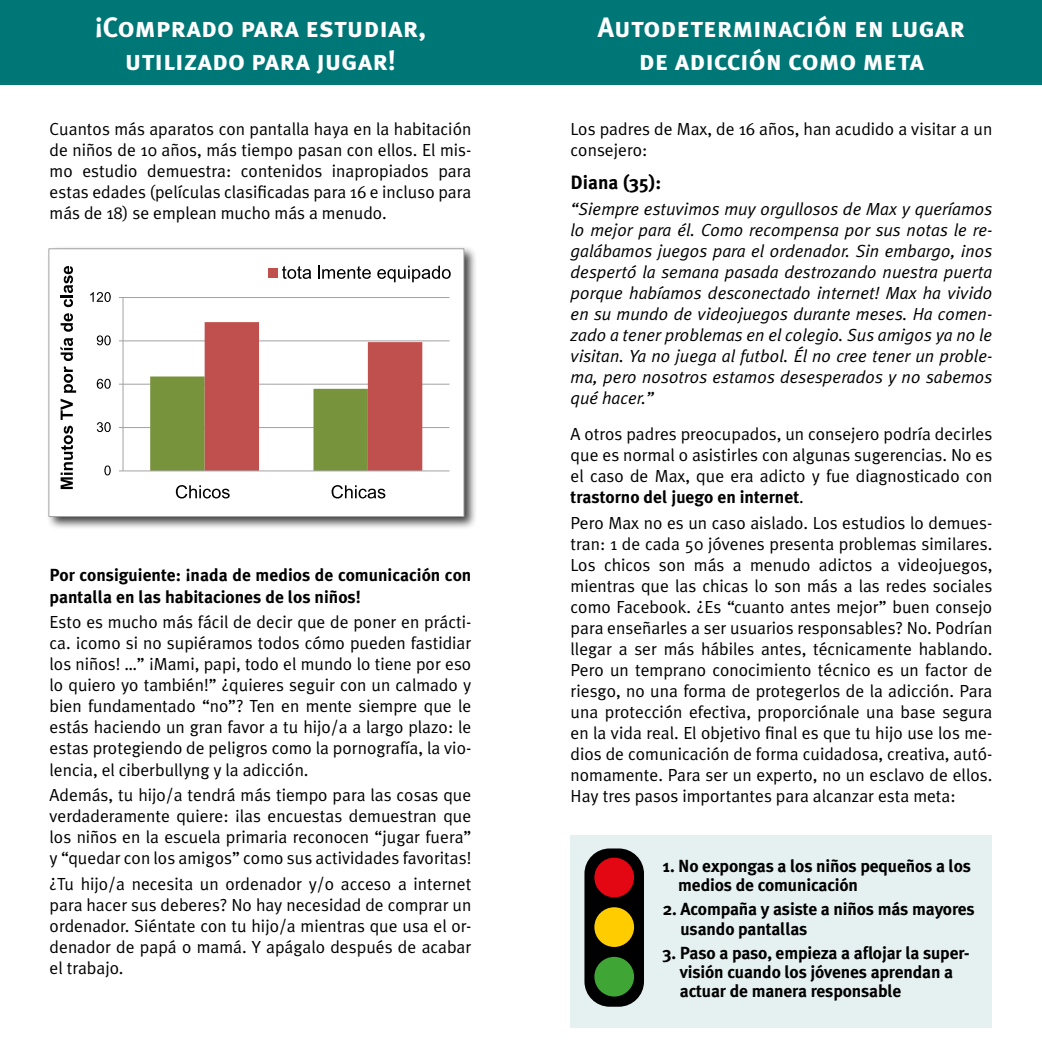
<style>
.page{position:relative;width:1042px;height:1042px;background:#fff}
.page>*{position:absolute;margin:0;border:0;box-sizing:border-box;transform-origin:0 0}
.t1{font:28px/33.6px "Meta Plus Bold Caps";color:#fff;text-align:center}
.t2{font:700 19.25px "Meta Plus";color:#000}
.t3{font:17.5px/21px "Meta Plus Normal";color:#000;text-align:justify}
.t4{font:italic 17.5px/21px "Meta Plus Normal";color:#000;text-align:justify}
.t5{font:700 17.5px/19.2px "Meta Plus";letter-spacing:-.01em;color:#000}
.s1{font-family:"Meta Plus";font-weight:700}
</style>
<div class="page">
<div style="left:0;top:0;width:521px;height:84px;background:#077"></div>
<div style="left:46px;top:246px;width:432px;height:284px;background:#000;opacity:.75"></div>
<div style="left:49px;top:249px;width:415px;height:267px;background:#fff"></div>
<hr style="left:123px;top:427px;width:326px;height:1px;background:#a2a2a2">
<hr style="left:123px;top:384px;width:326px;height:1px;background:#a2a2a2">
<hr style="left:123px;top:341px;width:326px;height:1px;background:#a2a2a2">
<hr style="left:123px;top:297px;width:326px;height:1px;background:#a2a2a2">
<svg style="left:150px;top:322px;width:272px;height:149px"></svg>
<hr style="left:123px;top:297px;width:1px;height:174px;background:#a2a2a2">
<hr style="left:123px;top:471px;width:326px;height:1px;background:#a2a2a2">
<svg style="left:104px;top:465px;width:7px;height:10px"></svg>
<svg style="left:97px;top:422px;width:14px;height:10px"></svg>
<svg style="left:97px;top:379px;width:14px;height:10px"></svg>
<svg style="left:97px;top:335px;width:14px;height:10px"></svg>
<svg style="left:90px;top:292px;width:21px;height:10px"></svg>
<svg style="left:176px;top:485px;width:54px;height:13px"></svg>
<svg style="left:331px;top:485px;width:54px;height:13px"></svg>
<div style="left:268px;top:268px;width:9px;height:9px;background:#c0504d"></div>
<svg style="left:282px;top:266px;width:29px;height:13px"></svg>
<svg style="left:318px;top:266px;width:53px;height:13px"></svg>
<svg style="left:377px;top:266px;width:74px;height:16px"></svg>
<div style="left:49px;top:249px;width:415px;height:268px;border:1px solid #a2a2a2"></div>
<svg style="left:61px;top:426px;width:12px;height:63px"></svg>
<svg style="left:61px;top:399px;width:12px;height:21px"></svg>
<svg style="left:60px;top:338px;width:16px;height:55px"></svg>
<svg style="left:61px;top:313px;width:12px;height:19px"></svg>
<svg style="left:61px;top:266px;width:12px;height:41px"></svg>
<div style="left:570px;top:835px;width:422px;height:192px;background:#e5f0f1"></div>
<div style="left:584px;top:848px;width:60px;height:158px;background:#000;border-radius:25px"></div>
<div style="left:594px;top:857px;width:40px;height:40px;background:#e30613;border-radius:50%"></div>
<div style="left:594px;top:907px;width:40px;height:40px;background:#fc0;border-radius:50%"></div>
<div style="left:594px;top:957px;width:40px;height:39px;background:#3fa535;border-radius:50%"></div>
<div style="left:521px;top:0;width:521px;height:84px;background:#077"></div>
<p class="t1" style="left:95px;top:10px;width:332px">¡Comprado para estudiar, utilizado para jugar!</p>
<p class="t3" style="left:50px;top:119px;width:423px">Cuantos más aparatos con pantalla haya en la habitación de niños de 10 años, más tiempo pasan con ellos. El mis&shy;mo estudio demuestra: contenidos inapropiados para estas edades (películas clasificadas para 16 e incluso para más de 18) se emplean mucho más a menudo.</p>
<p class="t5" style="left:50px;top:565px;width:423px;line-height:21px">Por consiguiente: ¡nada de medios de comunicación con pantalla en las habitaciones de los niños!</p>
<p class="t3" style="left:50px;top:612px;width:423px">Esto es mucho más fácil de decir que de poner en prácti&shy;ca. ¡como si no supiéramos todos cómo pueden fastidiar los niños! …” ¡Mami, papi, todo el mundo lo tiene por eso lo quiero yo también!” ¿quieres seguir con un calmado y bien fundamentado “no”? Ten en mente siempre que le estás haciendo un gran favor a tu hijo/a a largo plazo: le estas protegiendo de peligros como la pornografía, la vio&shy;lencia, el ciberbullyng y la adicción.</p>
<p class="t3" style="left:50px;top:784px;width:423px">Además, tu hijo/a tendrá más tiempo para las cosas que verdaderamente quiere: ¡las encuestas demuestran que los niños en la escuela primaria reconocen “jugar fuera” y “quedar con los amigos” como sus actividades favoritas!</p>
<p class="t3" style="left:50px;top:873px;width:423px">¿Tu hijo/a necesita un ordenador y/o acceso a internet para hacer sus deberes? No hay necesidad de comprar un ordenador. Siéntate con tu hijo/a mientras que usa el or&shy;denador de papá o mamá. Y apágalo después de acabar el trabajo.</p>
<p class="t1" style="left:598px;top:10px;width:369px">Autodeterminación en lugar de adicción como meta</p>
<p class="t3" style="left:570px;top:119px;width:423px">Los padres de Max, de 16 años, han acudido a visitar a un consejero:</p>
<p class="t2" style="left:570px;top:172px;width:92px">Diana (35):</p>
<p class="t4" style="left:570px;top:199px;width:423px">“Siempre estuvimos muy orgullosos de Max y queríamos lo mejor para él. Como recompensa por sus notas le re&shy;galábamos juegos para el ordenador. Sin embargo, ¡nos despertó la semana pasada destrozando nuestra puerta porque habíamos desconectado internet! Max ha vivido en su mundo de videojuegos durante meses. Ha comen&shy;zado a tener problemas en el colegio. Sus amigos ya no le visitan. Ya no juega al futbol. Él no cree tener un proble&shy;ma, pero nosotros estamos desesperados y no sabemos qué hacer.”</p>
<p class="t3" style="left:570px;top:423px;width:423px">A otros padres preocupados, un consejero podría decirles que es normal o asistirles con algunas sugerencias. No es el caso de Max, que era adicto y fue diagnosticado con <span class="s1">trastorno del juego en internet</span>.</p>
<p class="t3" style="left:570px;top:512px;width:423px">Pero Max no es un caso aislado. Los estudios lo demues&shy;tran: 1 de cada 50 jóvenes presenta problemas similares.<br>Los chicos son más a menudo adictos a videojuegos, mientras que las chicas lo son más a las redes sociales como Facebook. ¿Es “cuanto antes mejor” buen consejo para enseñarles a ser usuarios responsables? No. Podrían llegar a ser más hábiles antes, técnicamente hablando.<br>Pero un temprano conocimiento técnico es un factor de riesgo, no una forma de protegerlos de la adicción. Para una protección efectiva, proporciónale una base segura en la vida real. El objetivo final es que tu hijo use los me&shy;dios de comunicación de forma cuidadosa, creativa, autó&shy;nomamente. Para ser un experto, no un esclavo de ellos.<br>Hay tres pasos importantes para alcanzar esta meta:</p>
<p class="t5" style="left:678px;top:856px;width:294px;text-indent:-15px">1. No expongas a los niños pequeños a los medios de comunicación</p>
<p class="t5" style="left:680px;top:899px;width:296px;text-indent:-18px">2. Acompaña y asiste a niños más mayores usando pantallas</p>
<p class="t5" style="left:680px;top:943px;width:291px;text-indent:-17px">3. Paso a paso, empieza a aflojar la super&shy;visión cuando los jóvenes aprendan a actuar de manera responsable</p>
</div>
